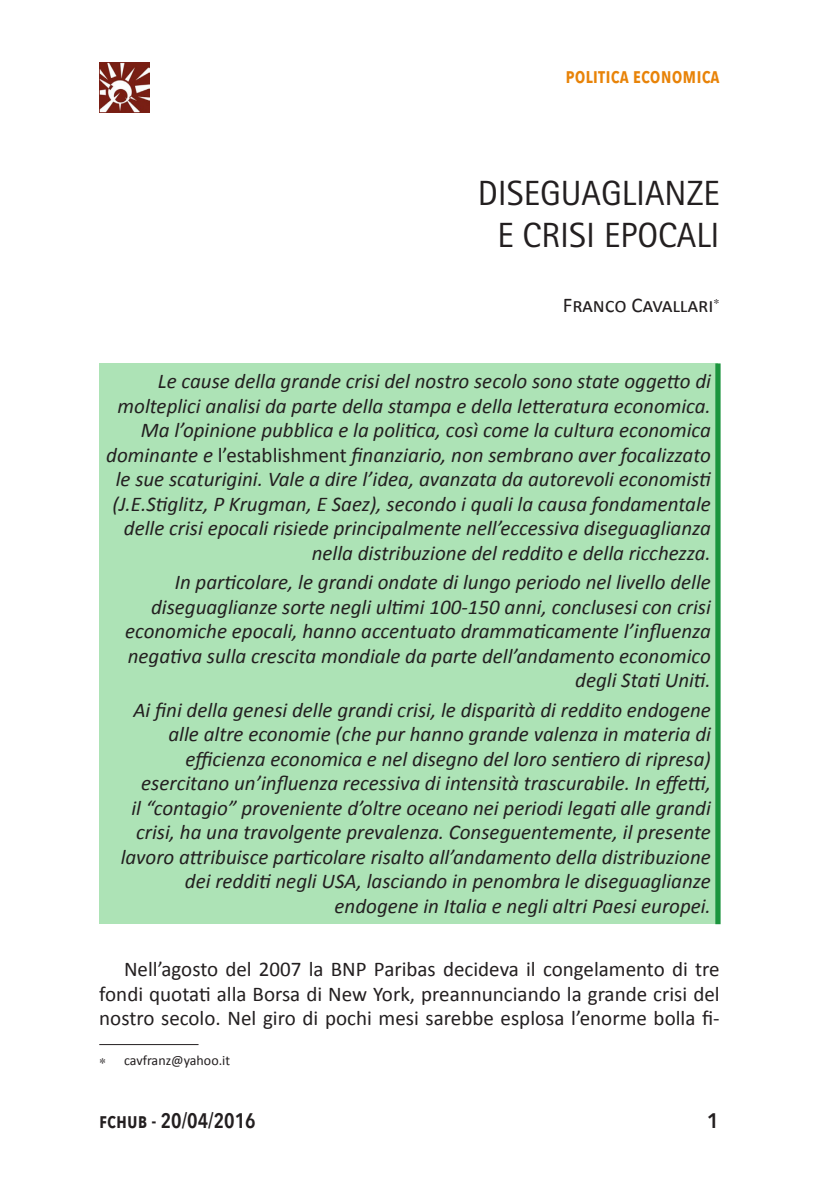
<style>
.page{position:relative;width:819px;height:1191px;background:#fff}
.page>*{position:absolute;margin:0;border:0;box-sizing:border-box;transform-origin:0 0}
.Titolo_capitolo{font:35px/42px "Rotis Sans Serif";color:#231f20;text-align:center}
.t1{font:italic 21px/24.5px "Calibri";color:#231f20;text-align:right}
.Autore{font:21px/24.5px "Calibri";color:#231f20;text-align:justify}
.t2{font:600 21px "Avenir Next Condensed";color:#e88308}
.t3{font:600 21px "Avenir Next Condensed";color:#231f20}
.t4{font:600 21px "Avenir Next";color:#231f20}
.Nota_apertura{font:14px "Calibri";color:#231f20}
.s1{font-style:normal}
</style>
<div class="page">
<img style="left:99px;top:62px;width:50px;height:50px">
<div style="left:99px;top:363px;width:619px;height:561px;background:#ade3b6"></div>
<div style="left:715px;top:363px;width:5px;height:561px;background:#1b953e"></div>
<hr style="left:99px;top:1044px;width:99px;height:1px;background:#231f20">
<p class="t2" style="left:565px;top:58px;width:155px">POLITICA ECONOMICA</p>
<p class="Titolo_capitolo" style="left:478px;top:172px;width:243px">DISEGUAGLIANZE<br>E CRISI EPOCALI</p>
<p class="Autore" style="left:562px;top:292px;width:152px">Franco Cavallari</p>
<p class="t1" style="left:106px;top:368px;width:606px">Le cause della grande crisi del nostro secolo sono state oggetto di molteplici analisi da parte della stampa e della letteratura economica.<br>Ma l’opinione pubblica e la politica, così come la cultura economica dominante e <span class="s1">l’establishment</span> finanziario, non sembrano aver focalizzato le sue scaturigini. Vale a dire l’idea, avanzata da autorevoli economisti (J.E.Stiglitz, P Krugman, E Saez), secondo i quali la causa fondamentale delle crisi epocali risiede principalmente nell’eccessiva diseguaglianza nella distribuzione del reddito e della ricchezza.</p>
<p class="t1" style="left:125px;top:569px;width:587px">In particolare, le grandi ondate di lungo periodo nel livello delle diseguaglianze sorte negli ultimi 100-150 anni, conclusesi con crisi economiche epocali, hanno accentuato drammaticamente l’influenza negativa sulla crescita mondiale da parte dell’andamento economico degli Stati Uniti.</p>
<p class="t1" style="left:121px;top:697px;width:591px">Ai fini della genesi delle grandi crisi, le disparità di reddito endogene alle altre economie (che pur hanno grande valenza in materia di efficienza economica e nel disegno del loro sentiero di ripresa) esercitano un’influenza recessiva di intensità trascurabile. In effetti,<br>il “contagio” proveniente d’oltre oceano nei periodi legati alle grandi crisi, ha una travolgente prevalenza. Conseguentemente, il presente lavoro attribuisce particolare risalto all’andamento della distribuzione dei redditi negli USA, lasciando in penombra le diseguaglianze endogene in Italia e negli altri Paesi europei.</p>
<p class="Autore" style="left:99px;top:957px;width:622px;text-indent:25px">Nell’agosto del 2007 la BNP Paribas decideva il congelamento di tre fondi quotati alla Borsa di New York, preannunciando la grande crisi del nostro secolo. Nel giro di pochi mesi sarebbe esplosa l’enorme bolla fi-</p>
<p class="Nota_apertura" style="left:124px;top:1051px;width:108px">cavfranz@yahoo.it</p>
<p class="t3" style="left:99px;top:1102px;width:158px">FCHUB - 20/04/2016</p>
<p class="t4" style="left:706px;top:1102px;width:14px">1</p>
</div>
